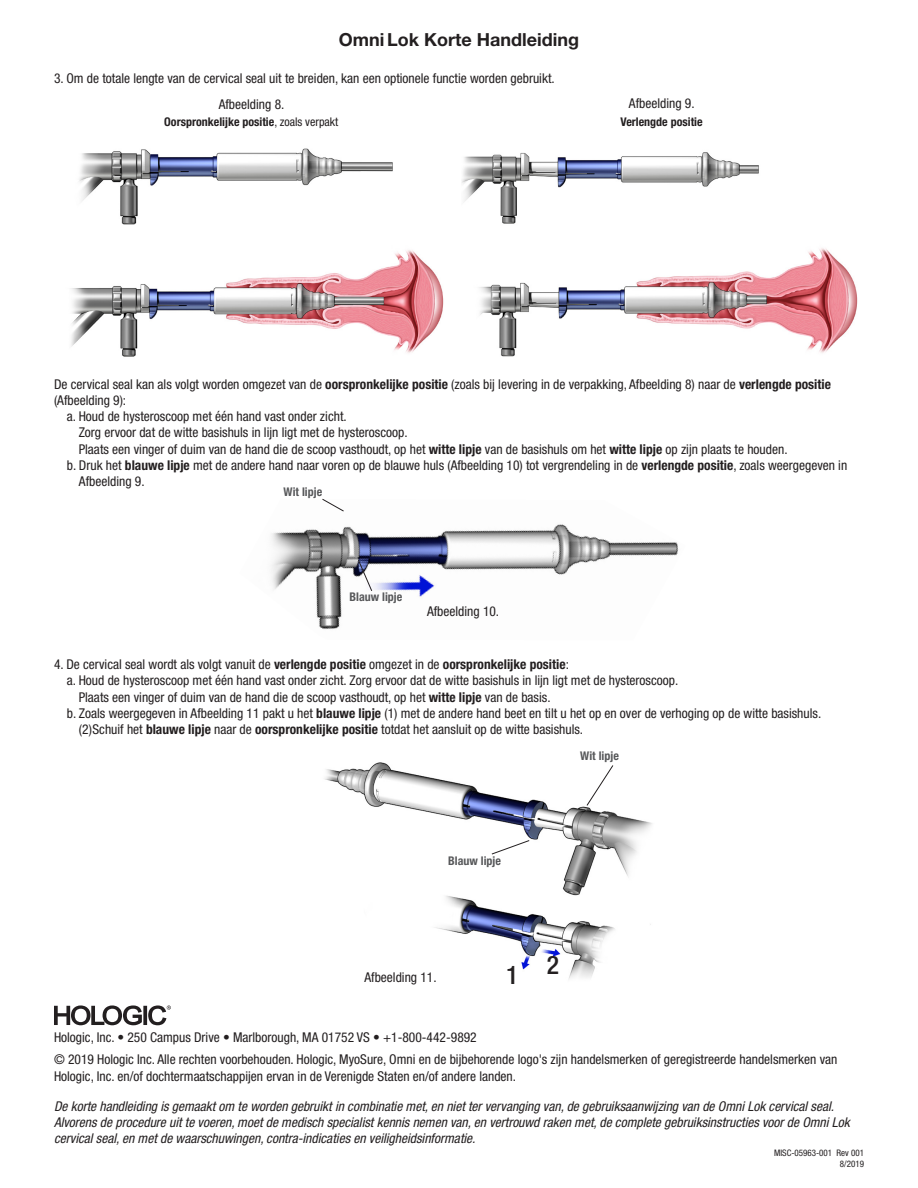
<style>
.page{position:relative;width:918px;height:1188px;background:#fff}
.page>*{position:absolute;margin:0;border:0;box-sizing:border-box;transform-origin:0 0}
.t1{font:500 condensed 25.5px "Helvetica Neue LT Std";color:#231f20}
.t2{font:700 18px "Helvetica Neue LT Std";color:#231f20}
.alpha_-bulleted_list{font:condensed 13.5px/16.2px "Helvetica Neue LT Std";color:#231f20}
.Body_text{font:condensed 13.5px/16.2px "Helvetica Neue LT Std";color:#231f20}
.t3{font:italic condensed 13.5px/16.2px "Helvetica Neue LT Std";color:#231f20}
.Body_text-2{font:700 condensed 12px "Helvetica Neue LT Std";color:#231f20}
.Figures_Caption{font:700 condensed 12px "Helvetica Neue LT Std";color:#57585a}
.DS1__Disclaimer{font:condensed 9px/10.5px "Helvetica Neue LT Std";color:#231f20;text-align:right}
.s1{font-weight:400}
.s2{font-weight:700}
</style>
<div class="page">
<svg style="left:54px;top:1005px;width:117px;height:20px"></svg>
<img style="left:79px;top:148px;width:314px;height:77px">
<img style="left:71px;top:250px;width:373px;height:107px">
<img style="left:479px;top:248px;width:379px;height:109px">
<img style="left:462px;top:152px;width:297px;height:72px">
<img style="left:271px;top:524px;width:408px;height:105px">
<img style="left:325px;top:762px;width:327px;height:217px">
<svg style="left:586px;top:765px;width:28px;height:41px"></svg>
<svg style="left:491px;top:840px;width:39px;height:15px"></svg>
<svg style="left:358px;top:560px;width:14px;height:31px"></svg>
<svg style="left:322px;top:499px;width:22px;height:13px"></svg>
<h2 class="t2" style="left:339px;top:28px;width:242px">Omni Lok Korte Handleiding</h2>
<p class="Body_text" style="left:54px;top:70px;width:502px">3. Om de totale lengte van de cervical seal uit te breiden, kan een optionele functie worden gebruikt.</p>
<p class="Body_text" style="left:219px;top:96px;width:67px">Afbeelding 8.</p>
<p class="Body_text-2" style="left:164px;top:114px;width:176px">Oorspronkelijke positie<span class="s1">, zoals verpakt</span></p>
<p class="Body_text" style="left:629px;top:95px;width:67px">Afbeelding 9.</p>
<p class="Body_text-2" style="left:620px;top:114px;width:84px">Verlengde positie</p>
<p class="Body_text" style="left:54px;top:376px;width:779px">De cervical seal kan als volgt worden omgezet van de <span class="s2">oorspronkelijke positie</span> (zoals bij levering in de verpakking, Afbeelding 8) naar de <span class="s2">verlengde positie </span>(Afbeelding 9):</p>
<p class="alpha_-bulleted_list" style="left:79px;top:408px;width:710px;text-indent:-12px">a. Houd de hysteroscoop met één hand vast onder zicht.<br>Zorg ervoor dat de witte basishuls in lijn ligt met de hysteroscoop.<br>Plaats een vinger of duim van de hand die de scoop vasthoudt, op het <span class="s2">witte lipje</span> van de basishuls om het <span class="s2">witte lipje</span> op zijn plaats te houden.</p>
<p class="alpha_-bulleted_list" style="left:79px;top:457px;width:770px;text-indent:-12px">b. Druk het <span class="s2">blauwe lipje</span> met de andere hand naar voren op de blauwe huls (Afbeelding 10) tot vergrendeling in de <span class="s2">verlengde positie</span>, zoals weergegeven in<br>Afbeelding 9.</p>
<p class="Figures_Caption" style="left:284px;top:485px;width:40px">Wit lipje</p>
<p class="Figures_Caption" style="left:350px;top:590px;width:54px">Blauw lipje</p>
<p class="Body_text" style="left:427px;top:603px;width:74px">Afbeelding 10.</p>
<p class="Body_text" style="left:54px;top:656px;width:516px">4. De cervical seal wordt als volgt vanuit de <span class="s2">verlengde positie</span> omgezet in de <span class="s2">oorspronkelijke positie</span>:</p>
<p class="alpha_-bulleted_list" style="left:79px;top:672px;width:601px;text-indent:-12px">a. Houd de hysteroscoop met één hand vast onder zicht. Zorg ervoor dat de witte basishuls in lijn ligt met de hysteroscoop.<br>Plaats een vinger of duim van de hand die de scoop vasthoudt, op het <span class="s2">witte lipje</span> van de basis.</p>
<p class="alpha_-bulleted_list" style="left:79px;top:705px;width:744px;text-indent:-12px">b. Zoals weergegeven in Afbeelding 11 pakt u het <span class="s2">blauwe lipje</span> (1) met de andere hand beet en tilt u het op en over de verhoging op de witte basishuls. (2)Schuif het <span class="s2">blauwe lipje</span> naar de <span class="s2">oorspronkelijke positie</span> totdat het aansluit op de witte basishuls.</p>
<p class="Figures_Caption" style="left:580px;top:748px;width:40px">Wit lipje</p>
<p class="Figures_Caption" style="left:448px;top:853px;width:54px">Blauw lipje</p>
<p class="Body_text" style="left:364px;top:969px;width:74px">Afbeelding 11.</p>
<p class="t1" style="left:506px;top:960px;width:14px">1</p>
<p class="t1" style="left:547px;top:950px;width:14px">2</p>
<p class="alpha_-bulleted_list" style="left:54px;top:1029px;width:424px">Hologic, Inc. • 250 Campus Drive • Marlborough, MA 01752 VS • +1-800-442-9892</p>
<p class="alpha_-bulleted_list" style="left:54px;top:1051px;width:785px">© 2019 Hologic Inc. Alle rechten voorbehouden. Hologic, MyoSure, Omni en de bijbehorende logo's zijn handelsmerken of geregistreerde handelsmerken van<br>Hologic, Inc. en/of dochtermaatschappijen ervan in de Verenigde Staten en/of andere landen.</p>
<p class="t3" style="left:54px;top:1099px;width:797px">De korte handleiding is gemaakt om te worden gebruikt in combinatie met, en niet ter vervanging van, de gebruiksaanwijzing van de Omni Lok cervical seal.<br>Alvorens de procedure uit te voeren, moet de medisch specialist kennis nemen van, en vertrouwd raken met, de complete gebruiksinstructies voor de Omni Lok cervical seal, en met de waarschuwingen, contra-indicaties en veiligheidsinformatie.</p>
<p class="DS1__Disclaimer" style="left:774px;top:1148px;width:91px">MISC-05963-001 Rev 001<br>8/2019</p>
</div>
